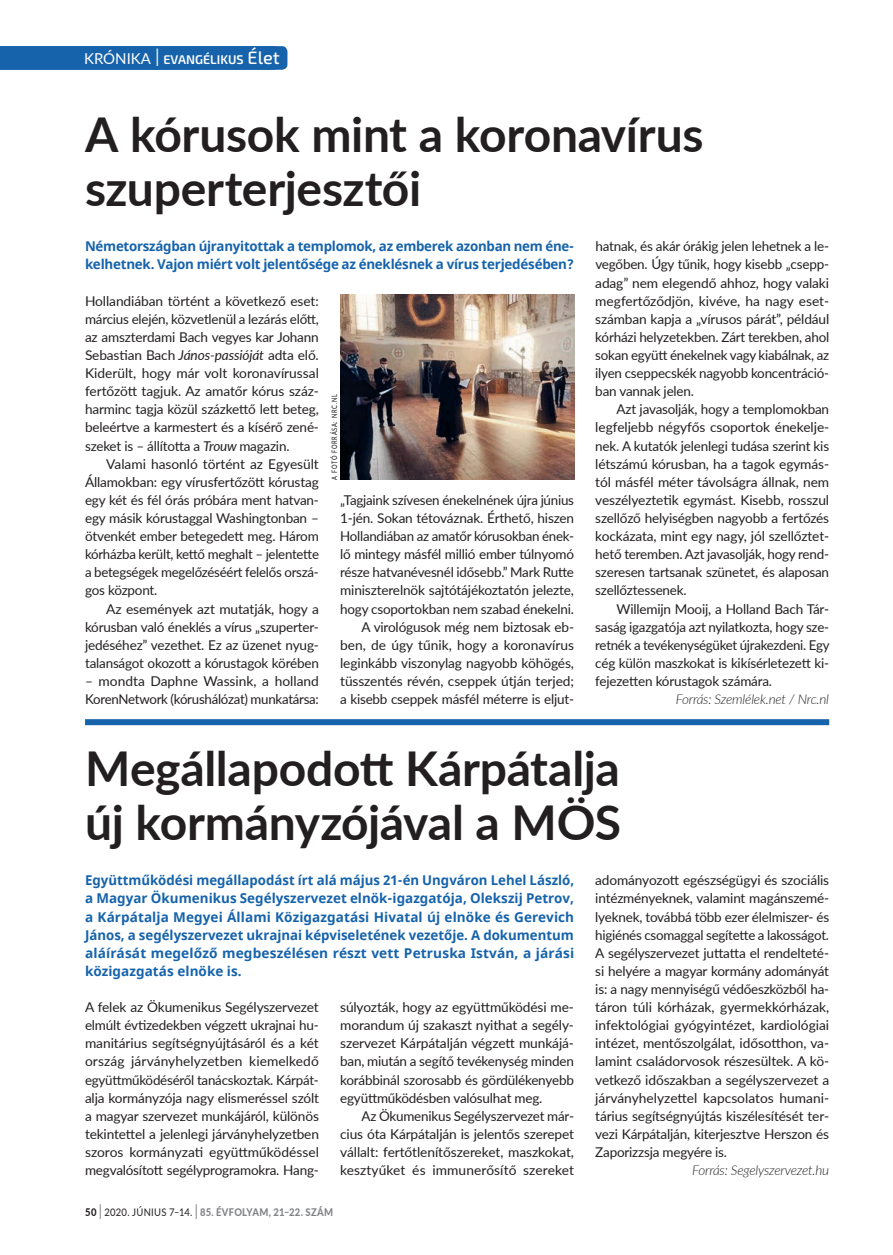
<style>
.page{position:relative;width:893px;height:1255px;background:#fff}
.page>*{position:absolute;margin:0;border:0;box-sizing:border-box;transform-origin:0 0}
.t1{font:700 48px/54.3px "Lato";letter-spacing:-.005em;color:#231f20}
.t2{font:13.5px/18.1px "Lato";letter-spacing:-.015em;color:#231f20;text-align:justify}
.t3{font:700 13.5px/18.1px "Noto Sans";letter-spacing:-.015em;color:#1663ac}
.t4{font:italic 300 13.5px "Lato";letter-spacing:-.015em;color:#231f20}
.t5{font:600 12.6px "Exo 2";color:#fff}
.t6{font:800 10.5px "Lato";letter-spacing:.03em;color:#808285;scale:.9 1}
.t7{font:500 7.5px "Lato";letter-spacing:.125em;color:#231f20;scale:.75 1}
.s1{font-family:"Lato";font-weight:400;font-size:15px}
.s2{font-weight:300;font-size:25.2px}
.s3{font-weight:500;font-size:18px}
.s4{font-style:italic}
.s5{color:#231f20}
.s6{font-weight:300;font-size:21px;color:#231f20}
.s7{font-weight:400;color:#231f20}
</style>
<div class="page">
<div style="left:0;top:46px;width:287px;height:24px;background:#1663ac"></div>
<div style="left:85px;top:719px;width:744px;height:6px;background:#1663ac"></div>
<img style="left:340px;top:295px;width:234px;height:184px">
<p class="t5" style="left:85px;top:52px;width:189px"><span class="s1">XXXXXX</span> <span class="s2">I</span> EVANGÉLIKUS <span class="s3">Élet</span></p>
<p class="t5" style="left:84px;top:52px;width:197px"><span class="s1">KRÓNIKA</span> <span class="s2">I</span> EVANGÉLIKUS <span class="s3">Élet</span></p>
<h1 class="t1" style="left:85px;top:105px;width:620px">A kórusok mint a koronavírus szuperterjesztői</h1>
<p class="t3" style="left:85px;top:238px;width:491px">Németországban újranyitottak a templomok, az emberek azonban nem éne&shy;kelhetnek. Vajon miért volt jelentősége az éneklésnek a vírus terjedésében?</p>
<p class="t2" style="left:595px;top:237px;width:235px">hatnak, és akár órákig jelen lehetnek a le&shy;vegőben. Úgy tűnik, hogy kisebb „csepp&shy;adag” nem elegendő ahhoz, hogy valaki megfertőződjön, kivéve, ha nagy eset&shy;számban kapja a „vírusos párát”, például kórházi helyzetekben. Zárt terekben, ahol sokan együtt énekelnek vagy kiabálnak, az ilyen cseppecskék nagyobb koncentráció&shy;ban vannak jelen.</p>
<p class="t2" style="left:595px;top:400px;width:235px;text-indent:21px">Azt javasolják, hogy a templomokban legfeljebb négyfős csoportok énekelje&shy;nek. A kutatók jelenlegi tudása szerint kis létszámú kórusban, ha a tagok egymás&shy;tól másfél méter távolságra állnak, nem veszélyeztetik egymást. Kisebb, rosszul szellőző helyiségben nagyobb a fertőzés kockázata, mint egy nagy, jól szellőztet&shy;hető teremben. Azt javasolják, hogy rend&shy;szeresen tartsanak szünetet, és alaposan szellőztessenek.</p>
<p class="t2" style="left:595px;top:599px;width:236px;text-indent:21px">Willemijn Mooij, a Holland Bach Tár&shy;saság igazgatója azt nyilatkozta, hogy sze&shy;retnék a tevékenységüket újrakezdeni. Egy cég külön maszkokat is kikísérletezett ki&shy;fejezetten kórustagok számára.</p>
<p class="t4" style="left:676px;top:690px;width:155px">Forrás: Szemlélek.net / Nrc.nl</p>
<p class="t2" style="left:85px;top:291px;width:235px">Hollandiában történt a következő eset: március elején, közvetlenül a lezárás előtt, az amszterdami Bach vegyes kar Johann Sebastian Bach <span class="s4">János-passióját</span> adta elő.<br>Kiderült, hogy már volt koronavírussal fertőzött tagjuk. Az amatőr kórus száz&shy;harminc tagja közül százkettő lett beteg, beleértve a karmestert és a kísérő zené&shy;szeket is – állította a <span class="s4">Trouw</span> magazin.</p>
<p class="t2" style="left:85px;top:454px;width:235px;text-indent:21px">Valami hasonló történt az Egyesült Államokban: egy vírusfertőzött kórustag egy két és fél órás próbára ment hatvan&shy;egy másik kórustaggal Washingtonban – ötvenkét ember betegedett meg. Három kórházba került, kettő meghalt – jelentette a betegségek megelőzéséért felelős orszá&shy;gos központ.</p>
<p class="t2" style="left:85px;top:599px;width:235px;text-indent:21px">Az események azt mutatják, hogy a kórusban való éneklés a vírus „szuperter&shy;jedéséhez” vezethet. Ez az üzenet nyug&shy;talanságot okozott a kórustagok körében</p>
<p class="t2" style="left:85px;top:671px;width:235px">– mondta Daphne Wassink, a holland<br>KorenNetwork (kórushálózat) munkatársa:</p>
<p class="t7" style="left:329px;top:480px;width:115px;rotate:-90deg">A FOTÓ FORRÁSA: NRC.NL</p>
<p class="t2" style="left:340px;top:490px;width:235px;text-align:right">„Tagjaink szívesen énekelnének újra június 1-jén. Sokan tétováznak. Érthető, hiszen Hollandiában az amatőr kórusokban ének&shy;lő mintegy másfél millió ember túlnyomó része hatvanévesnél idősebb.” Mark Rutte miniszterelnök sajtótájékoztatón jelezte, hogy csoportokban nem szabad énekelni.<br>A virológusok még nem biztosak eb&shy;ben, de úgy tűnik, hogy a koronavírus leginkább viszonylag nagyobb köhögés, tüsszentés révén, cseppek útján terjed; a kisebb cseppek másfél méterre is eljut-</p>
<h1 class="t1" style="left:85px;top:739px;width:537px">Megállapodott Kárpátalja új kormányzójával a MÖS</h1>
<p class="t3" style="left:85px;top:871px;width:491px;text-align:justify">Együttműködési megállapodást írt alá május 21-én Ungváron Lehel László, a Magyar Ökumenikus Segélyszervezet elnök-igazgatója, Olekszij Petrov, a Kárpátalja Megyei Állami Közigazgatási Hivatal új elnöke és Gerevich János, a segélyszervezet ukrajnai képviseletének vezetője. A dokumentum aláírását megelőző megbeszélésen részt vett Petruska István, a járási közigazgatás elnöke is.</p>
<p class="t2" style="left:595px;top:870px;width:235px">adományozott egészségügyi és szociális intézményeknek, valamint magánszemé&shy;lyeknek, továbbá több ezer élelmiszer- és higiénés csomaggal segítette a lakosságot.<br>A segélyszervezet juttatta el rendelteté&shy;si helyére a magyar kormány adományát is: a nagy mennyiségű védőeszközből ha&shy;táron túli kórházak, gyermekkórházak, infektológiai gyógyintézet, kardiológiai intézet, mentőszolgálat, idősotthon, va&shy;lamint családorvosok részesültek. A kö&shy;vetkező időszakban a segélyszervezet a járványhelyzettel kapcsolatos humani&shy;tárius segítségnyújtás kiszélesítését ter&shy;vezi Kárpátalján, kiterjesztve Herszon és Zaporizzsja megyére is.</p>
<p class="t4" style="left:692px;top:1160px;width:139px">Forrás: Segelyszervezet.hu</p>
<p class="t2" style="left:85px;top:997px;width:235px">A felek az Ökumenikus Segélyszervezet elmúlt évtizedekben végzett ukrajnai hu&shy;manitárius segítségnyújtásáról és a két ország járványhelyzetben kiemelkedő együttműködéséről tanácskoztak. Kárpát&shy;alja kormányzója nagy elismeréssel szólt a magyar szervezet munkájáról, különös tekintettel a jelenlegi járványhelyzetben szoros kormányzati együttműködéssel megvalósított segélyprogramokra. Hang-</p>
<p class="t2" style="left:340px;top:997px;width:235px">súlyozták, hogy az együttműködési me&shy;morandum új szakaszt nyithat a segély&shy;szervezet Kárpátalján végzett munkájá&shy;ban, miután a segítő tevékenység minden korábbinál szorosabb és gördülékenyebb együttműködésben valósulhat meg.</p>
<p class="t2" style="left:340px;top:1106px;width:235px;text-indent:21px">Az Ökumenikus Segélyszervezet már&shy;cius óta Kárpátalján is jelentős szerepet vállalt: fertőtlenítőszereket, maszkokat, kesztyűket és immunerősítő szereket</p>
<p class="t6" style="left:85px;top:1203px;width:277px"><span class="s5">50</span> <span class="s6">I</span> <span class="s7">2020. JÚNIUS 7–14.</span> <span class="s6">I</span> 85. ÉVFOLYAM, 21–22. SZÁM</p>
</div>
